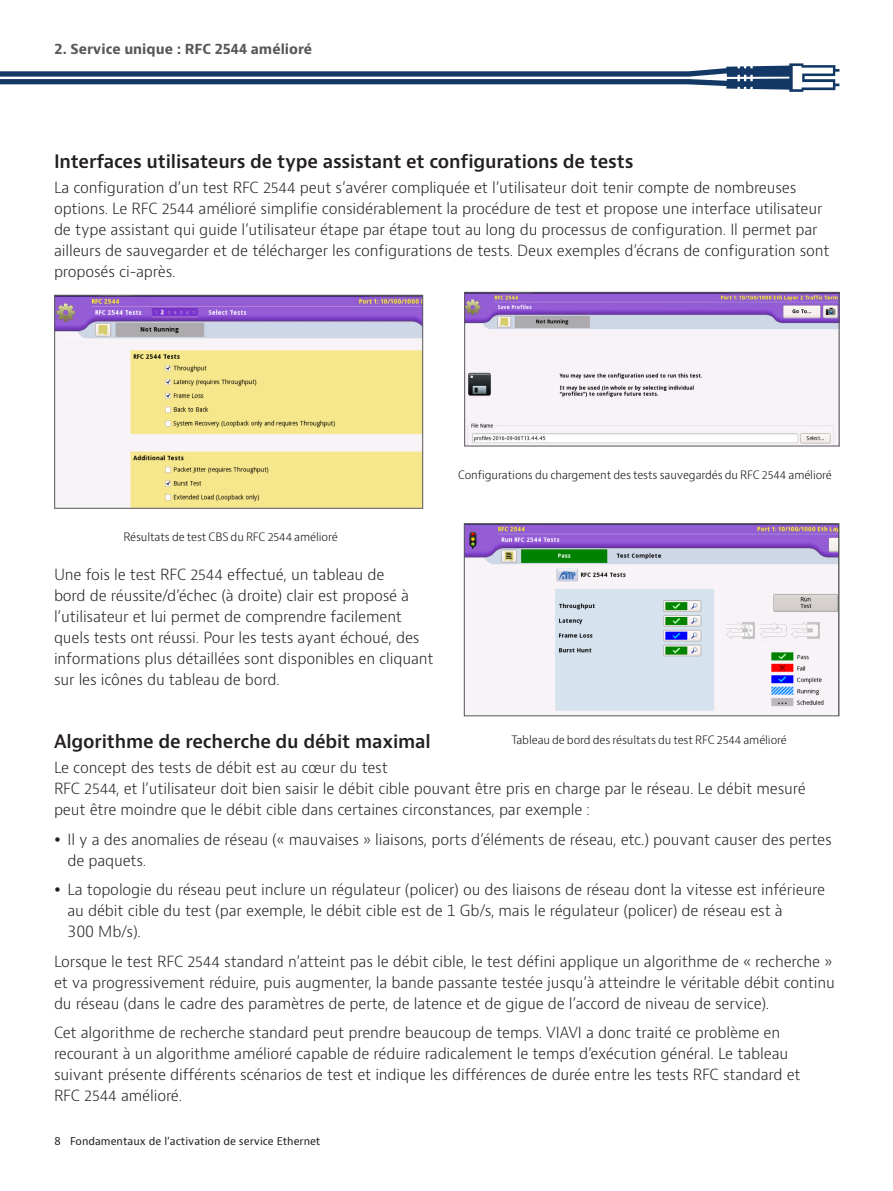
<style>
.page{position:relative;width:893px;height:1191px;background:#fff}
.page>*{position:absolute;margin:0;border:0;box-sizing:border-box;transform-origin:0 0}
.Subhead_1{font:600 18px "Bernino Sans";letter-spacing:-.01em;color:#231f20}
.Body_text_8_12_5{font:300 15px/21px "Bernino Sans";letter-spacing:-.01em;color:#231f20}
.t1{font:700 13.5px "Bernino Sans";color:#57585a}
.t2{font:300 11.25px "Bernino Sans";letter-spacing:-.01em;color:#110a0c}
.t3{font:10.5px "Bernino Sans";color:#231f20}
</style>
<div class="page">
<svg style="left:0;top:63px;width:839px;height:29px"></svg>
<img style="left:56px;top:297px;width:365px;height:209px">
<div style="left:54px;top:295px;width:369px;height:213px;border:1px solid #57585a"></div>
<img style="left:466px;top:294px;width:371px;height:150px">
<div style="left:464px;top:292px;width:375px;height:154px;border:1px solid #57585a"></div>
<img style="left:466px;top:525px;width:371px;height:189px">
<div style="left:464px;top:523px;width:375px;height:193px;border:1px solid #57585a"></div>
<p class="t1" style="left:55px;top:40px;width:259px">2. Service unique : RFC 2544 amélioré</p>
<p class="Subhead_1" style="left:54px;top:150px;width:581px">Interfaces utilisateurs de type assistant et configurations de tests</p>
<p class="Body_text_8_12_5" style="left:54px;top:177px;width:777px">La configuration d’un test RFC 2544 peut s’avérer compliquée et l’utilisateur doit tenir compte de nombreuses options. Le RFC 2544 amélioré simplifie considérablement la procédure de test et propose une interface utilisateur de type assistant qui guide l’utilisateur étape par étape tout au long du processus de configuration. Il permet par ailleurs de sauvegarder et de télécharger les configurations de tests. Deux exemples d’écrans de configuration sont proposés ci-après.</p>
<p class="t2" style="left:123px;top:530px;width:216px">Résultats de test CBS du RFC 2544 amélioré</p>
<p class="Body_text_8_12_5" style="left:54px;top:564px;width:381px">Une fois le test RFC 2544 effectué, un tableau de<br>bord de réussite/d’échec (à droite) clair est proposé à l’utilisateur et lui permet de comprendre facilement quels tests ont réussi. Pour les tests ayant échoué, des informations plus détaillées sont disponibles en cliquant sur les icônes du tableau de bord.</p>
<p class="t2" style="left:458px;top:468px;width:375px">Configurations du chargement des tests sauvegardés du RFC 2544 amélioré</p>
<p class="Subhead_1" style="left:54px;top:729px;width:378px">Algorithme de recherche du débit maximal</p>
<p class="Body_text_8_12_5" style="left:54px;top:757px;width:753px">Le concept des tests de débit est au cœur du test<br>RFC 2544, et l’utilisateur doit bien saisir le débit cible pouvant être pris en charge par le réseau. Le débit mesuré peut être moindre que le débit cible dans certaines circonstances, par exemple :</p>
<p class="Body_text_8_12_5" style="left:68px;top:829px;width:766px">Il y a des anomalies de réseau (« mauvaises » liaisons, ports d’éléments de réseau, etc.) pouvant causer des pertes de paquets.</p>
<p class="Body_text_8_12_5" style="left:68px;top:879px;width:759px">La topologie du réseau peut inclure un régulateur (policer) ou des liaisons de réseau dont la vitesse est inférieure au débit cible du test (par exemple, le débit cible est de 1 Gb/s, mais le régulateur (policer) de réseau est à<br>300 Mb/s).</p>
<p class="Body_text_8_12_5" style="left:54px;top:951px;width:782px">Lorsque le test RFC 2544 standard n’atteint pas le débit cible, le test défini applique un algorithme de « recherche » et va progressivement réduire, puis augmenter, la bande passante testée jusqu’à atteindre le véritable débit continu du réseau (dans le cadre des paramètres de perte, de latence et de gigue de l’accord de niveau de service).</p>
<p class="Body_text_8_12_5" style="left:54px;top:1022px;width:748px">Cet algorithme de recherche standard peut prendre beaucoup de temps. VIAVI a donc traité ce problème en recourant à un algorithme amélioré capable de réduire radicalement le temps d’exécution général. Le tableau suivant présente différents scénarios de test et indique les différences de durée entre les tests RFC standard et RFC 2544 amélioré.</p>
<p class="t2" style="left:511px;top:732px;width:277px">Tableau de bord des résultats du test RFC 2544 amélioré</p>
<p class="t3" style="left:55px;top:1134px;width:267px">8 Fondamentaux de l’activation de service Ethernet</p>
</div>
